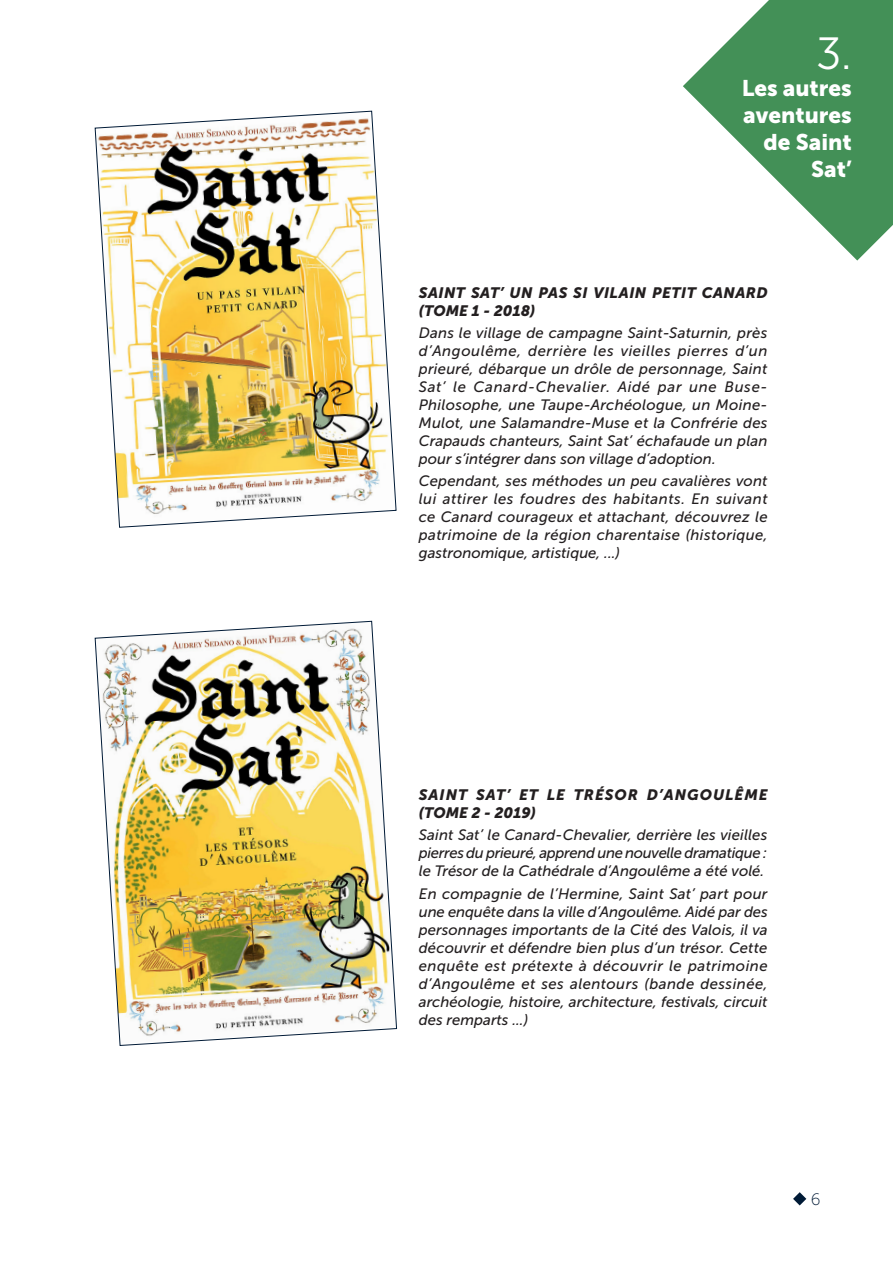
<style>
.page{position:relative;width:893px;height:1263px;background:#fff}
.page>*{position:absolute;margin:0;border:0;box-sizing:border-box;transform-origin:0 0}
.t1{font:45px "Museo Sans 300";color:#fff}
.t2{font:22.5px/27px "Museo Sans 900";color:#fff;text-align:right}
.t3{font:16.5px "Museo Sans 100";color:#001a36}
.t4{font:italic 15px/18px "Museo Sans 500";color:#231f20;text-align:justify}
.t5{font:italic 15px/18px "Museo Sans 900";letter-spacing:.03em;color:#231f20}
.t6{font:italic 15px/18px "Museo Sans 900";letter-spacing:.065em;color:#231f20}
</style>
<div class="page">
<svg style="left:683px;top:0;width:210px;height:261px;fill:#439057"></svg>
<img style="left:94px;top:110px;width:303px;height:418px">
<img style="left:94px;top:620px;width:303px;height:426px">
<svg style="left:793px;top:1192px;width:13px;height:13px"></svg>
<h1 class="t1" style="left:816px;top:29px;width:37px">3.</h1>
<h2 class="t2" style="left:742px;top:74px;width:112px">Les autres aventures de Saint<br>Sat’</h2>
<p class="t5" style="left:419px;top:283px;width:350px">SAINT SAT’ UN PAS SI VILAIN PETIT CANARD (TOME 1 - 2018)</p>
<p class="t4" style="left:419px;top:324px;width:350px">Dans le village de campagne Saint-Saturnin, près d’Angoulême, derrière les vieilles pierres d’un prieuré, débarque un drôle de personnage, Saint Sat’ le Canard-Chevalier. Aidé par une Buse-Philosophe, une Taupe-Archéologue, un Moine-Mulot, une Salamandre-Muse et la Confrérie des Crapauds chanteurs, Saint Sat’ échafaude un plan pour s’intégrer dans son village d’adoption.</p>
<p class="t4" style="left:419px;top:472px;width:350px">Cependant, ses méthodes un peu cavalières vont lui attirer les foudres des habitants. En suivant ce Canard courageux et attachant, découvrez le patrimoine de la région charentaise (historique, gastronomique, artistique, ...)</p>
<p class="t6" style="left:419px;top:786px;width:350px">SAINT SAT’ ET LE TRÉSOR D’ANGOULÊME (TOME 2 - 2019)</p>
<p class="t4" style="left:419px;top:826px;width:350px">Saint Sat’ le Canard-Chevalier, derrière les vieilles pierres du prieuré, apprend une nouvelle dramatique : le Trésor de la Cathédrale d’Angoulême a été volé.</p>
<p class="t4" style="left:419px;top:884px;width:350px">En compagnie de l’Hermine, Saint Sat’ part pour une enquête dans la ville d’Angoulême. Aidé par des personnages importants de la Cité des Valois, il va découvrir et défendre bien plus d’un trésor. Cette enquête est prétexte à découvrir le patrimoine d’Angoulême et ses alentours (bande dessinée, archéologie, histoire, architecture, festivals, circuit des remparts ...)</p>
<p class="t3" style="left:811px;top:1190px;width:11px">6</p>
</div>
